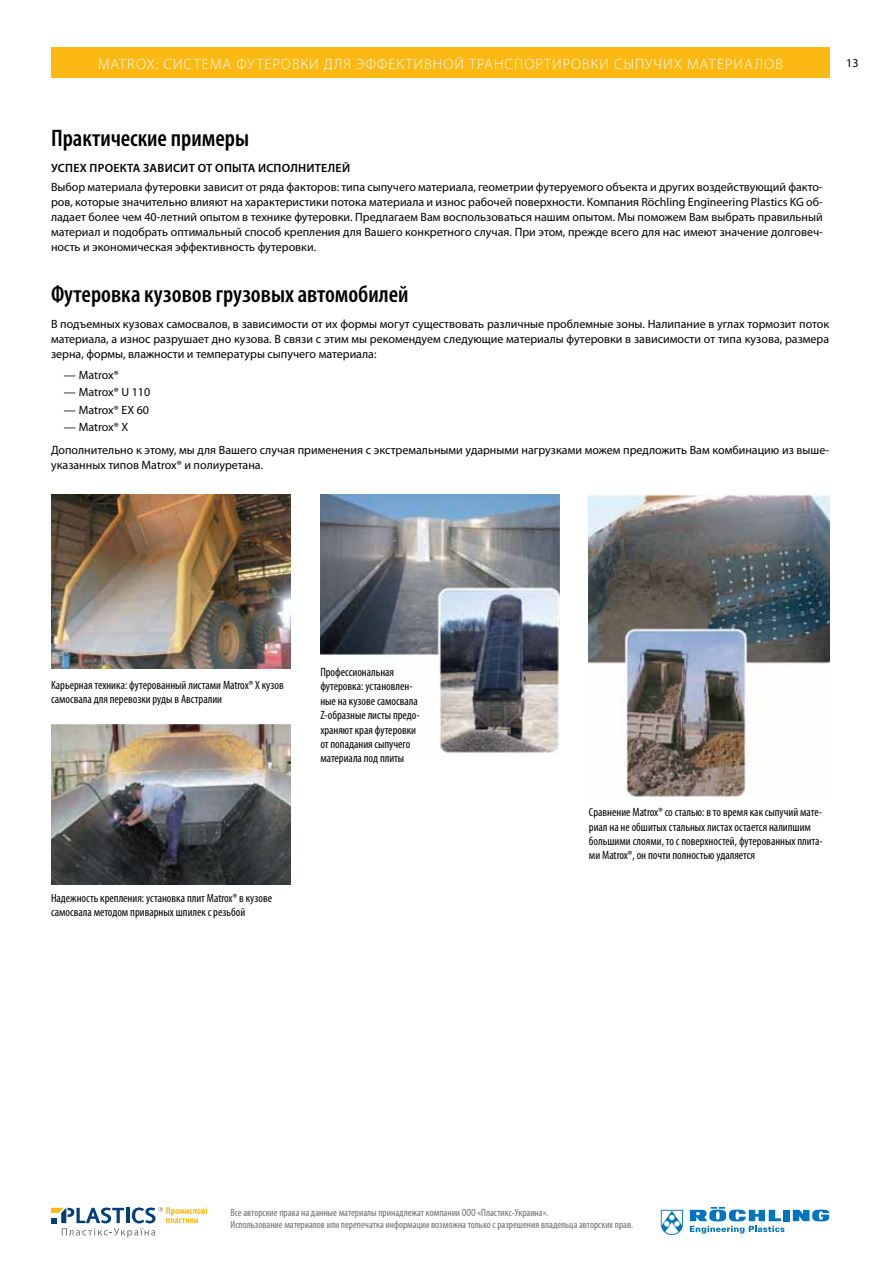
<style>
.page{position:relative;width:893px;height:1263px;background:#fff}
.page>*{position:absolute;margin:0;border:0;box-sizing:border-box;transform-origin:0 0}
.t1{font:600 condensed 24px "Myriad Pro";color:#000}
.t2{font:300 15px "Myriad Pro";letter-spacing:.07em;color:#fff}
.t3{font:12px/15px "Myriad Pro";color:#000;text-align:justify}
.t4{font:condensed 12px/14.4px "Myriad Pro";color:#000}
.t5{font:600 12px "Myriad Pro";letter-spacing:.02em;color:#000}
.t6{font:condensed 10.5px/12.6px "Myriad Pro";color:#6d6e71}
</style>
<div class="page">
<div style="left:51px;top:48px;width:779px;height:30px;background:#fdb913"></div>
<svg style="left:51px;top:1207px;width:156px;height:30px"></svg>
<svg style="left:661px;top:1210px;width:22px;height:25px"></svg>
<div style="left:783px;top:1210px;width:6px;height:11px;background:#0075bf"></div>
<svg style="left:793px;top:1209px;width:36px;height:12px"></svg>
<svg style="left:690px;top:1207px;width:94px;height:26px"></svg>
<img style="left:51px;top:495px;width:240px;height:174px">
<img style="left:51px;top:724px;width:240px;height:160px">
<img style="left:589px;top:495px;width:240px;height:302px">
<img style="left:320px;top:495px;width:240px;height:258px">
<p class="t2" style="left:98px;top:55px;width:686px">MATROX: СИСТЕМА ФУТЕРОВКИ ДЛЯ ЭФФЕКТИВНОЙ ТРАНСПОРТИРОВКИ СЫПУЧИХ МАТЕРИАЛОВ</p>
<p class="t3" style="left:846px;top:56px;width:14px">13</p>
<h1 class="t1" style="left:51px;top:124px;width:200px">Практические примеры</h1>
<p class="t5" style="left:51px;top:160px;width:300px">Успех проекта зависит от опыта исполнителей</p>
<p class="t3" style="left:51px;top:179px;width:773px">Выбор материала футеровки зависит от ряда факторов: типа сыпучего материала, геометрии футеруемого объекта и других воздействующий факто&shy;ров, которые значительно влияют на характеристики потока материала и износ рабочей поверхности. Компания Röchling Engineering Plastics KG об&shy;ладает более чем 40-летний опытом в технике футеровки. Предлагаем Вам воспользоваться нашим опытом. Мы поможем Вам выбрать правильный материал и подобрать оптимальный способ крепления для Вашего конкретного случая. При этом, прежде всего для нас имеют значение долговеч&shy;ность и экономическая эффективность футеровки.</p>
<h1 class="t1" style="left:51px;top:281px;width:359px">Футеровка кузовов грузовых автомобилей</h1>
<p class="t3" style="left:51px;top:316px;width:780px">В подъемных кузовах самосвалов, в зависимости от их формы могут существовать различные проблемные зоны. Налипание в углах тормозит поток материала, а износ разрушает дно кузова. В связи с этим мы рекомендуем следующие материалы футеровки в зависимости от типа кузова, размера зерна, формы, влажности и температуры сыпучего материала:</p>
<p class="t3" style="left:64px;top:368px;width:57px">— Matrox®</p>
<p class="t3" style="left:64px;top:385px;width:88px">— Matrox® U 110</p>
<p class="t3" style="left:64px;top:402px;width:87px">— Matrox® EX 60</p>
<p class="t3" style="left:51px;top:415px;width:780px;line-height:23.5px;text-indent:13px">— Matrox® X<br>Дополнительно к этому, мы для Вашего случая применения с экстремальными ударными нагрузками можем предложить Вам комбинацию из выше-</p>
<p class="t3" style="left:51px;top:457px;width:214px">указанных типов Matrox® и полиуретана.</p>
<p class="t4" style="left:51px;top:677px;width:234px">Карьерная техника: футерованный листами Matrox® X кузов самосвала для перевозки руды в Австралии</p>
<p class="t4" style="left:320px;top:665px;width:101px">Профессиональная футеровка: установлен&shy;ные на кузове самосвала<br>Z-образные листы предо&shy;храняют края футеровки от попадания сыпучего материала под плиты</p>
<p class="t4" style="left:51px;top:890px;width:223px">Надежность крепления: установка плит Matrox® в кузове самосвала методом приварных шпилек с резьбой</p>
<p class="t4" style="left:589px;top:805px;width:235px">Сравнение Matrox® со сталью: в то время как сыпучий мате&shy;риал на не обшитых стальных листах остается налипшим большими слоями, то с поверхностей, футерованных плита&shy;ми Matrox®, он почти полностью удаляется</p>
<p class="t6" style="left:230px;top:1206px;width:404px">Все авторские права на данные материалы принадлежат компании ООО «Пластикс-Украина».<br>Использование материалов или перепечатка информации возможна только с разрешения владельца авторских прав.</p>
</div>
